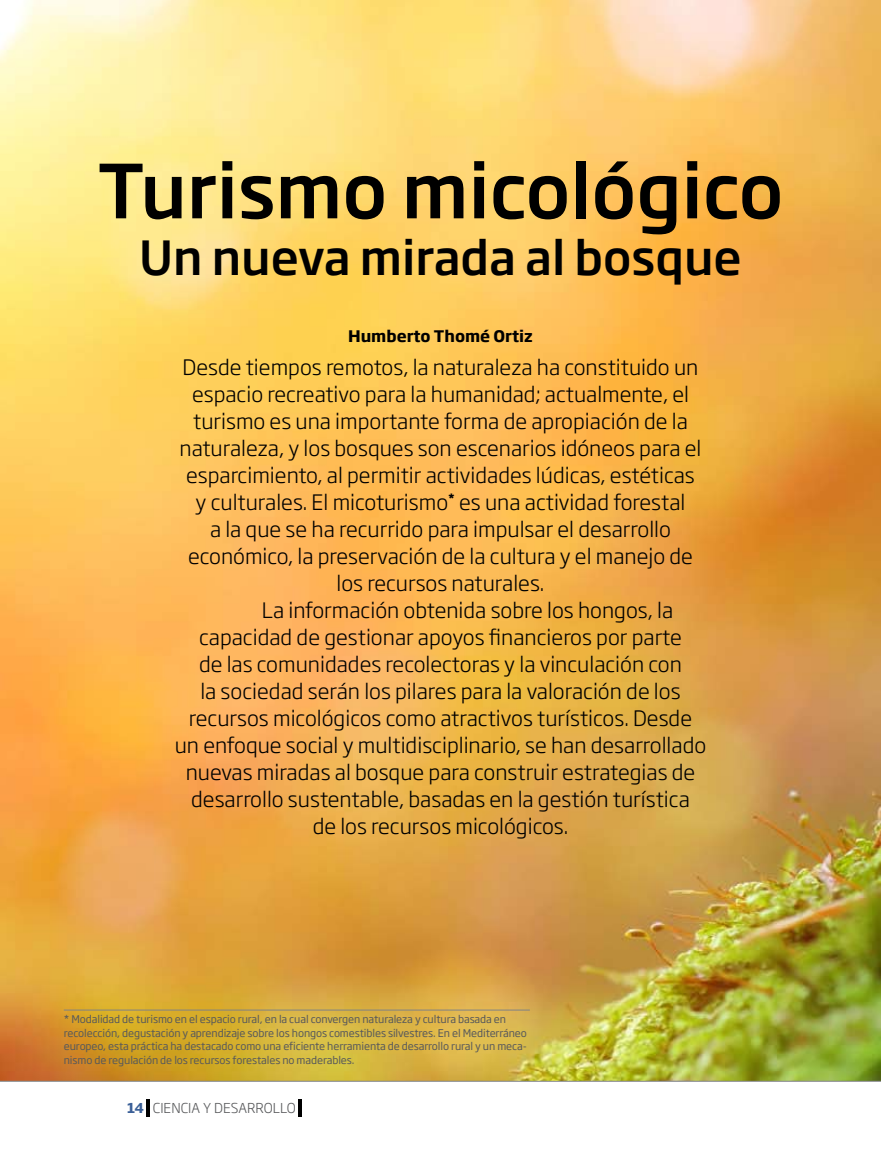
<style>
.page{position:relative;width:881px;height:1149px;background:#fff}
.page>*{position:absolute;margin:0;border:0;box-sizing:border-box;transform-origin:0 0}
.t1{font:500 73.5px "Soho Gothic Pro";color:#000}
.t2{font:500 46.5px "Soho Gothic Pro";color:#000}
.t3{font:300 21px "Soho Gothic Pro";color:#000}
.t4{font:700 15.75px "Soho Gothic Pro";color:#000}
.t5{font:300 13.5px "Soho Gothic Pro";letter-spacing:.005em;color:#58595b}
.t6{font:10.5px/13.5px "Soho Gothic Pro";letter-spacing:-.01em;color:#58595b}
.s1{font-weight:700;color:#3b6098}
</style>
<div class="page">
<img style="left:0;top:0;width:880px;height:1080px">
<hr style="left:147px;top:1098px;width:3px;height:18px;background:#000">
<hr style="left:298px;top:1098px;width:4px;height:18px;background:#000">
<hr style="left:0;top:1080px;width:880px;height:1px;background:#808285">
<hr style="left:64px;top:1009px;width:465px;height:1px;background:#808285">
<h1 class="t1" style="left:97px;top:133px;width:687px">Turismo micológico</h1>
<h2 class="t2" style="left:139px;top:221px;width:604px">Un nueva mirada al bosque</h2>
<p class="t4" style="left:348px;top:324px;width:186px">Humberto Thomé Ortiz</p>
<p class="t3" style="left:182px;top:350px;width:517px">Desde tiempos remotos, la naturaleza ha constituido un</p>
<p class="t3" style="left:192px;top:377px;width:498px">espacio recreativo para la humanidad; actualmente, el</p>
<p class="t3" style="left:193px;top:404px;width:496px">turismo es una importante forma de apropiación de la</p>
<p class="t3" style="left:179px;top:431px;width:523px">naturaleza, y los bosques son escenarios idóneos para el</p>
<p class="t3" style="left:186px;top:458px;width:510px">esparcimiento, al permitir actividades lúdicas, estéticas</p>
<p class="t3" style="left:195px;top:485px;width:491px">y culturales. El micoturismo<sup>*</sup> es una actividad forestal</p>
<p class="t3" style="left:210px;top:512px;width:462px">a la que se ha recurrido para impulsar el desarrollo</p>
<p class="t3" style="left:188px;top:539px;width:506px">económico, la preservación de la cultura y el manejo de</p>
<p class="t3" style="left:336px;top:566px;width:209px">los recursos naturales.</p>
<p class="t3" style="left:174px;top:593px;width:50px">L</p>
<p class="t3" style="left:273px;top:593px;width:401px">a información obtenida sobre los hongos, la</p>
<p class="t3" style="left:199px;top:620px;width:484px">capacidad de gestionar apoyos financieros por parte</p>
<p class="t3" style="left:199px;top:647px;width:484px">de las comunidades recolectoras y la vinculación con</p>
<p class="t3" style="left:200px;top:674px;width:481px">la sociedad serán los pilares para la valoración de los</p>
<p class="t3" style="left:189px;top:701px;width:504px">recursos micológicos como atractivos turísticos. Desde</p>
<p class="t3" style="left:175px;top:728px;width:533px">un enfoque social y multidisciplinario, se han desarrollado</p>
<p class="t3" style="left:186px;top:755px;width:511px">nuevas miradas al bosque para construir estrategias de</p>
<p class="t3" style="left:191px;top:782px;width:500px">desarrollo sustentable, basadas en la gestión turística</p>
<p class="t3" style="left:312px;top:809px;width:257px">de los recursos micológicos.</p>
<p class="t6" style="left:64px;top:1011px;width:464px">* Modalidad de turismo en el espacio rural, en la cual convergen naturaleza y cultura basada en recolección, degustación y aprendizaje sobre los hongos comestibles silvestres. En el Mediterráneo europeo, esta práctica ha destacado como una eficiente herramienta de desarrollo rural y un meca&shy;nismo de regulación de los recursos forestales no maderables.</p>
<p class="t5" style="left:127px;top:1097px;width:170px"><span class="s1">14</span> ciencia y desarrollo</p>
</div>
